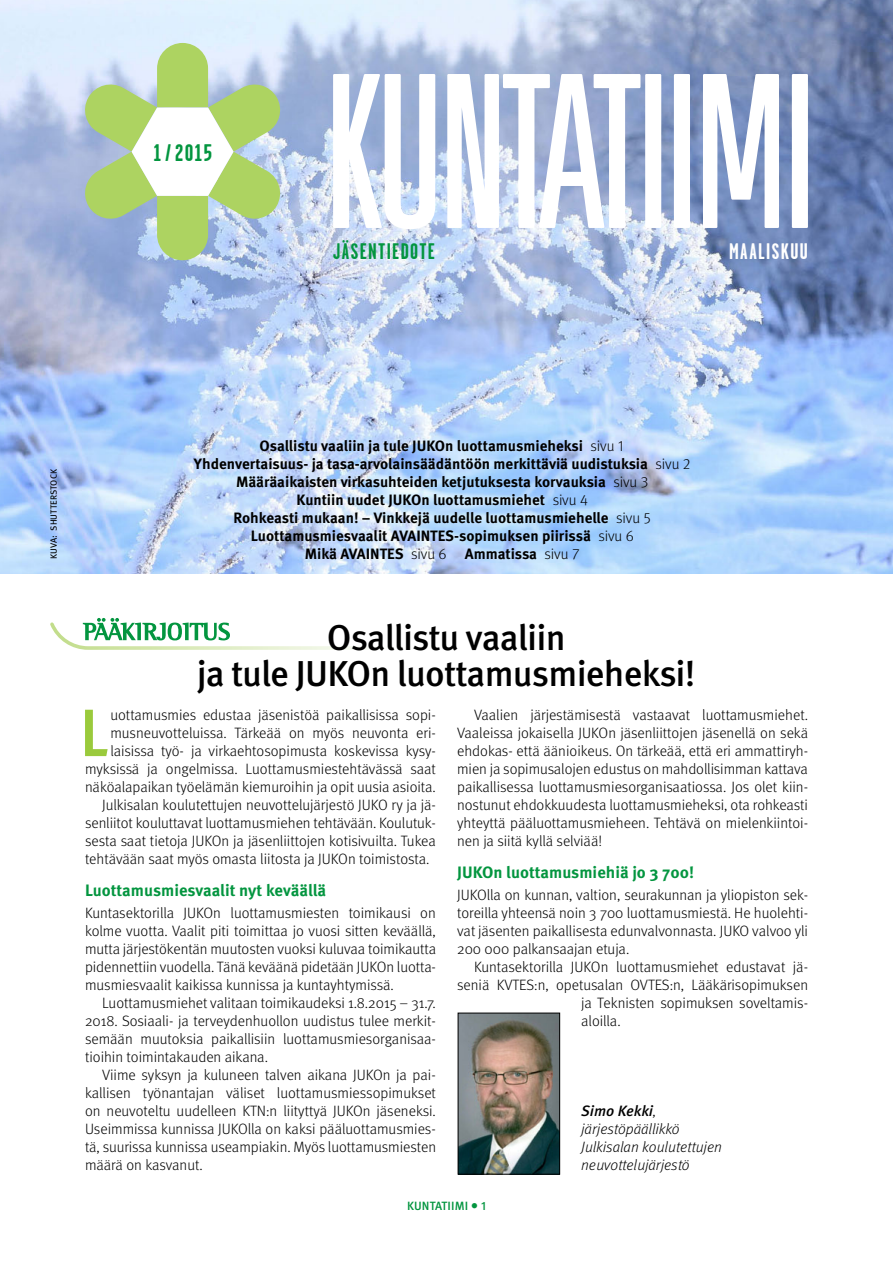
<style>
.page{position:relative;width:893px;height:1263px;background:#fff}
.page>*{position:absolute;margin:0;border:0;box-sizing:border-box;transform-origin:0 0}
.leipis_met_10_12_ANF{font:700 67.05px "Meta Cond OT";color:#9aca3c}
.ots_met_2{font:500 36px "Meta OT";letter-spacing:-.025em;color:#000}
.t1{font:700 24px "Garage Gothic";color:#03953f}
.t2{font:700 22.5px "Garage Gothic";letter-spacing:.06em;color:#03953f}
.t3{font:700 22.5px "Garage Gothic";letter-spacing:.06em;color:#fff}
.väliots_met_1{font:700 16.5px "Meta OT";color:#03953f}
.leipis_met_10_12{font:300 15px/18px "Meta OT";color:#000;text-align:justify}
.leipis_met_10_12_EI{font:300 15px/18px "Meta OT";letter-spacing:-.005em;color:#000;text-align:justify}
.leipis_met_10_12_EI-2{font:700 15px/18px "Meta OT";color:#000;text-align:center}
.leipis_met_10_12_ANF-2{font:300 15px/18px "Meta OT";letter-spacing:-.005em;color:#000;text-align:right}
.kirjoittaja_met_tied{font:italic 300 15px/18px "Meta OT";color:#000}
.kirjoittaja_met_medi{font:italic 300 15px "Meta OT";color:#000}
.kirjoittaja_met_medi-2{font:italic 500 15px "Meta OT";color:#000}
.leipis_met_10_12_EI-3{font:500 12px "Meta OT";letter-spacing:.01em;color:#03953f}
.kuvaaja_6_8_EI_SIS{font:9px "Meta OT";letter-spacing:.01em;color:#000}
.s1{font-weight:300}
.s2{font-size:15px}
</style>
<div class="page">
<img style="left:0;top:0;width:893px;height:574px">
<svg style="left:50px;top:618px;width:313px;height:32px"></svg>
<svg style="left:81px;top:43px;width:203px;height:217px"></svg>
<svg style="left:703px;top:74px;width:76px;height:154px"></svg>
<svg style="left:333px;top:74px;width:102px;height:155px"></svg>
<svg style="left:447px;top:74px;width:193px;height:154px"></svg>
<div style="left:645px;top:74px;width:16px;height:154px;background:#fff"></div>
<div style="left:674px;top:74px;width:16px;height:154px;background:#fff"></div>
<div style="left:792px;top:74px;width:16px;height:154px;background:#fff"></div>
<img style="left:460px;top:1015px;width:98px;height:157px">
<div style="left:458px;top:1013px;width:102px;height:161px;border:1px solid #000"></div>
<p class="t1" style="left:154px;top:140px;width:60px">1 / 2015</p>
<p class="t2" style="left:333px;top:239px;width:103px">JÄSENTIEDOTE</p>
<p class="t3" style="left:729px;top:239px;width:80px">MAALISKUU</p>
<p class="kuvaaja_6_8_EI_SIS" style="left:48px;top:559px;width:92px;rotate:-90deg">KUVA: SHUTTERSTOCK</p>
<p class="leipis_met_10_12_EI-2" style="left:260px;top:437px;width:367px">Osallistu vaaliin ja tule JUKOn luottamusmieheksi <span class="s1">sivu 1</span></p>
<p class="leipis_met_10_12_EI-2" style="left:194px;top:455px;width:498px">Yhdenvertaisuus- ja tasa-arvolainsäädäntöön merkittäviä uudistuksia <span class="s1">sivu 2<br></span>Määräaikaisten virkasuhteiden ketjutuksesta korvauksia <span class="s1">sivu 3</span></p>
<p class="leipis_met_10_12_EI-2" style="left:297px;top:491px;width:293px">Kuntiin uudet JUKOn luottamusmiehet <span class="s1">sivu 4</span></p>
<p class="leipis_met_10_12_EI-2" style="left:233px;top:509px;width:419px">Rohkeasti mukaan! – Vinkkejä uudelle luottamusmiehelle <span class="s1">sivu 5</span></p>
<p class="leipis_met_10_12_EI-2" style="left:251px;top:527px;width:384px">Luottamusmiesvaalit AVAINTES-sopimuksen piirissä <span class="s1">sivu 6</span></p>
<p class="leipis_met_10_12_EI-2" style="left:305px;top:545px;width:276px">Mikä AVAINTES <span class="s1">sivu 6</span> Ammatissa <span class="s1">sivu 7</span></p>
<p class="ots_met_2" style="left:327px;top:615px;width:241px">Osallistu vaaliin</p>
<p class="ots_met_2" style="left:197px;top:651px;width:500px">ja tule JUKOn luottamusmieheksi!</p>
<p class="leipis_met_10_12_ANF-2" style="left:85px;top:706px;width:352px">uottamusmies edustaa jäsenistöä paikallisissa sopi&shy;musneuvotteluissa. Tärkeää on myös neuvonta eri&shy;laisissa työ- ja virkaehtosopimusta koskevissa kysy&shy;myksissä ja ongelmissa. Luottamusmiestehtävässä saat näköalapaikan työelämän kiemuroihin ja opit uusia asioita.</p>
<p class="leipis_met_10_12" style="left:85px;top:796px;width:352px;text-indent:17px">Julkisalan koulutettujen neuvottelujärjestö JUKO ry ja jä&shy;senliitot kouluttavat luottamusmiehen tehtävään. Koulutuk&shy;sesta saat tietoja JUKOn ja jäsenliittojen kotisivuilta. Tukea tehtävään saat myös omasta liitosta ja JUKOn toimistosta.</p>
<p class="väliots_met_1" style="left:85px;top:879px;width:243px">Luottamusmiesvaalit nyt keväällä</p>
<p class="leipis_met_10_12_EI" style="left:85px;top:904px;width:353px">Kuntasektorilla JUKOn luottamusmiesten toimikausi on kolme vuotta. Vaalit piti toimittaa jo vuosi sitten keväällä, mutta järjestökentän muutosten vuoksi kuluvaa toimikautta pidennettiin vuodella. Tänä keväänä pidetään JUKOn luotta&shy;musmiesvaalit kaikissa kunnissa ja kuntayhtymissä.</p>
<p class="leipis_met_10_12" style="left:85px;top:994px;width:352px;text-indent:17px">Luottamusmiehet valitaan toimikaudeksi 1.8.2015 – 31.7.<br>2018. Sosiaali- ja terveydenhuollon uudistus tulee merkit&shy;semään muutoksia paikallisiin luottamusmiesorganisaa&shy;tioihin toimintakauden aikana.</p>
<p class="leipis_met_10_12" style="left:85px;top:1066px;width:353px;text-indent:17px">Viime syksyn ja kuluneen talven aikana JUKOn ja pai&shy;kallisen työnantajan väliset luottamusmiessopimukset on neuvoteltu uudelleen KTN:n liityttyä JUKOn jäseneksi.<br>Useimmissa kunnissa JUKOlla on kaksi pääluottamusmies&shy;tä, suurissa kunnissa useampiakin. Myös luottamusmiesten määrä on kasvanut.</p>
<p class="leipis_met_10_12_ANF" style="left:80px;top:690px;width:29px">L</p>
<p class="leipis_met_10_12" style="left:457px;top:706px;width:352px;text-indent:17px">Vaalien järjestämisestä vastaavat luottamusmiehet.<br>Vaaleissa jokaisella JUKOn jäsenliittojen jäsenellä on sekä ehdokas- että äänioikeus. On tärkeää, että eri ammattiryh&shy;mien ja sopimusalojen edustus on mahdollisimman kattava paikallisessa luottamusmiesorganisaatiossa. Jos olet kiin&shy;nostunut ehdokkuudesta luottamusmieheksi, ota rohkeasti yhteyttä pääluottamusmieheen. Tehtävä on mielenkiintoi&shy;nen ja siitä kyllä selviää!</p>
<p class="väliots_met_1" style="left:457px;top:861px;width:238px">JUKOn luottamusmiehiä jo 3 700!</p>
<p class="leipis_met_10_12_EI" style="left:457px;top:886px;width:352px">JUKOlla on kunnan, valtion, seurakunnan ja yliopiston sek&shy;toreilla yhteensä noin 3 700 luottamusmiestä. He huolehti&shy;vat jäsenten paikallisesta edunvalvonnasta. JUKO valvoo yli 200 000 palkansaajan etuja.</p>
<p class="leipis_met_10_12" style="left:474px;top:958px;width:335px">Kuntasektorilla JUKOn luottamusmiehet edustavat jä-</p>
<p class="leipis_met_10_12" style="left:457px;top:976px;width:352px">seniä KVTES:n, opetusalan OVTES:n, Lääkärisopimuksen</p>
<p class="leipis_met_10_12" style="left:581px;top:994px;width:228px">ja Teknisten sopimuksen soveltamis-</p>
<p class="leipis_met_10_12" style="left:581px;top:1012px;width:41px">aloilla.</p>
<p class="kirjoittaja_met_medi-2" style="left:581px;top:1102px;width:77px">Simo Kekki<span class="s1">,</span></p>
<p class="kirjoittaja_met_medi" style="left:581px;top:1120px;width:100px">järjestöpäällikkö</p>
<p class="kirjoittaja_met_tied" style="left:581px;top:1138px;width:142px">Julkisalan koulutettujen neuvottelujärjestö</p>
<p class="leipis_met_10_12_EI-3" style="left:407px;top:1198px;width:80px">KUNTATIIMI <span class="s2">•</span> 1</p>
</div>
